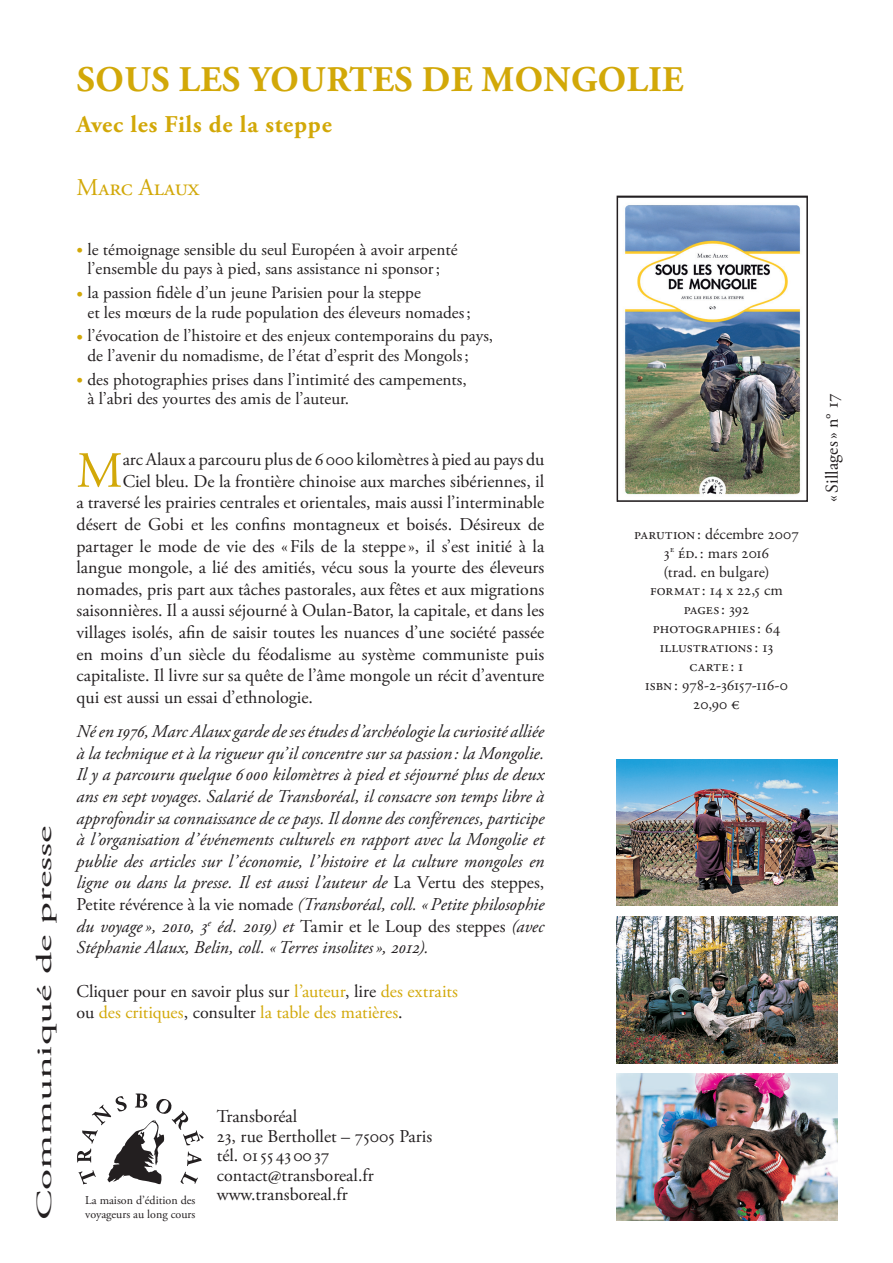
<style>
.page{position:relative;width:893px;height:1263px;background:#fff}
.page>*{position:absolute;margin:0;border:0;box-sizing:border-box;transform-origin:0 0}
.t1{font:50.55px "Adobe Garamond Pro";color:#d2a808}
.t2{font:700 36px "Adobe Garamond Pro";letter-spacing:.015em;color:#d2a808}
.t3{font:700 24px "Adobe Garamond Pro";letter-spacing:.03em;color:#d2a808}
.t4{font:24px "Adobe Garamond Pro";color:#d2a808}
.t5{font:21.6px "Adobe Garamond Pro";color:#231f20;scale:2 1}
.t6{font:18px/19.5px "Adobe Garamond Pro";color:#231f20}
.t7{font:italic 18px/21.6px "Adobe Garamond Pro";color:#231f20;text-align:justify}
.t8{font:18px/21.6px "Adobe Garamond Pro";letter-spacing:-.015em;color:#d2a808}
.t9{font:17.25px/19.5px "Adobe Garamond Pro";letter-spacing:-.005em;color:#231f20}
.t10{font:15.75px/18.9px "Adobe Garamond Pro";letter-spacing:.01em;color:#231f20;text-align:center}
.t11{font:12px/14.4px "Adobe Garamond Pro";color:#231f20}
.s1{color:#d2a808}
.s2{font-style:normal}
.s3{color:#231f20}
</style>
<div class="page">
<svg style="left:77px;top:1093px;width:127px;height:91px"></svg>
<img style="left:617px;top:1074px;width:221px;height:146px">
<img style="left:617px;top:916px;width:221px;height:147px">
<img style="left:617px;top:759px;width:221px;height:147px">
<img style="left:625px;top:205px;width:176px;height:290px">
<div style="left:617px;top:196px;width:191px;height:306px;border:2px solid #231f20"></div>
<h2 class="t2" style="left:77px;top:58px;width:608px">SOUS LES YOURTES DE MONGOLIE</h2>
<h3 class="t3" style="left:77px;top:111px;width:257px">Avec les Fils de la steppe</h3>
<h3 class="t4" style="left:77px;top:173px;width:124px">Marc Alaux</h3>
<p class="t5" style="left:31px;top:1220px;width:199px;rotate:-90deg">Communiqué de presse</p>
<p class="t9" style="left:77px;top:240px;width:382px;text-align:center"><span class="s1">•</span> le témoignage sensible du seul Européen à avoir arpenté l’ensemble du pays à pied, sans assistance ni sponsor;</p>
<p class="t9" style="left:88px;top:283px;width:385px;text-indent:-11px"><span class="s1">•</span> la passion fidèle d’un jeune Parisien pour la steppe<br>et les mœurs de la rude population des éleveurs nomades;</p>
<p class="t9" style="left:88px;top:327px;width:407px;text-indent:-11px"><span class="s1">•</span> l’évocation de l’histoire et des enjeux contemporains du pays, de l’avenir du nomadisme, de l’état d’esprit des Mongols;</p>
<p class="t9" style="left:88px;top:370px;width:381px;text-indent:-11px"><span class="s1">•</span> des photographies prises dans l’intimité des campements, à l’abri des yourtes des amis de l’auteur.</p>
<h1 class="t1" style="left:77px;top:440px;width:48px">M</h1>
<p class="t6" style="left:123px;top:450px;width:423px">arc Alaux a parcouru plus de 6000 kilomètres à pied au pays du</p>
<p class="t6" style="left:123px;top:472px;width:423px">Ciel bleu. De la frontière chinoise aux marches sibériennes, il</p>
<p class="t6" style="left:77px;top:493px;width:469px">a traversé les prairies centrales et orientales, mais aussi l’interminable</p>
<p class="t6" style="left:77px;top:515px;width:469px">désert de Gobi et les confins montagneux et boisés. Désireux de</p>
<p class="t6" style="left:77px;top:537px;width:469px">partager le mode de vie des «Fils de la steppe», il s’est initié à la</p>
<p class="t6" style="left:77px;top:558px;width:469px">langue mongole, a lié des amitiés, vécu sous la yourte des éleveurs</p>
<p class="t6" style="left:77px;top:580px;width:469px">nomades, pris part aux tâches pastorales, aux fêtes et aux migrations</p>
<p class="t6" style="left:77px;top:601px;width:469px">saisonnières. Il a aussi séjourné à Oulan-Bator, la capitale, et dans les</p>
<p class="t6" style="left:77px;top:623px;width:469px">villages isolés, afin de saisir toutes les nuances d’une société passée</p>
<p class="t6" style="left:77px;top:645px;width:469px">en moins d’un siècle du féodalisme au système communiste puis</p>
<p class="t6" style="left:77px;top:666px;width:469px">capitaliste. Il livre sur sa quête de l’âme mongole un récit d’aventure</p>
<p class="t6" style="left:77px;top:688px;width:238px">qui est aussi un essai d’ethnologie.</p>
<p class="t7" style="left:77px;top:721px;width:469px">Né en 1976, Marc Alaux garde de ses études d’archéologie la curiosité alliée à la technique et à la rigueur qu’il concentre sur sa passion: la Mongolie.<br>Il y a parcouru quelque 6 000 kilomètres à pied et séjourné plus de deux ans en sept voyages. Salarié de Transboréal, il consacre son temps libre à approfondir sa connaissance de ce pays. Il donne des conférences, participe à l’organisation d’événements culturels en rapport avec la Mongolie et publie des articles sur l’économie, l’histoire et la culture mongoles en ligne ou dans la presse. Il est aussi l’auteur de <span class="s2">La Vertu des steppes, Petite révérence à la vie nomade</span> (Transboréal, coll. «Petite philosophie du voyage », 2010, 3<sup>e</sup> éd. 2019) et <span class="s2">Tamir et le Loup des steppes</span> (avec Stéphanie Alaux, Belin, coll. «Terres insolites », 2012).</p>
<p class="t8" style="left:77px;top:981px;width:383px"><span class="s3">Cliquer pour en savoir plus sur</span> l’auteur<span class="s3">, lire</span> des extraits <span class="s3">ou</span> des critiques<span class="s3">, consulter</span> la table des matières<span class="s3">.</span></p>
<p class="t11" style="left:85px;top:1193px;width:112px">La maison d’édition des voyageurs au long cours</p>
<p class="t6" style="left:217px;top:1107px;width:217px">Transboréal<br>23, rue Berthollet – 75005 Paris tél. 0155 430037 contact@transboreal.fr www.transboreal.fr</p>
<p class="t10" style="left:634px;top:525px;width:166px">parution: décembre 2007<br>3<sup>e</sup> éd.: mars 2016<br>(trad. en bulgare)<br>format : 14 x 22,5 cm pages: 392 photographies: 64 illustrations: 13<br>carte: 1<br>isbn: 978-2-36157-116-0<br>20,90 €</p>
<p class="t6" style="left:823px;top:502px;width:109px;rotate:-90deg">« Sillages» n° 17</p>
</div>
